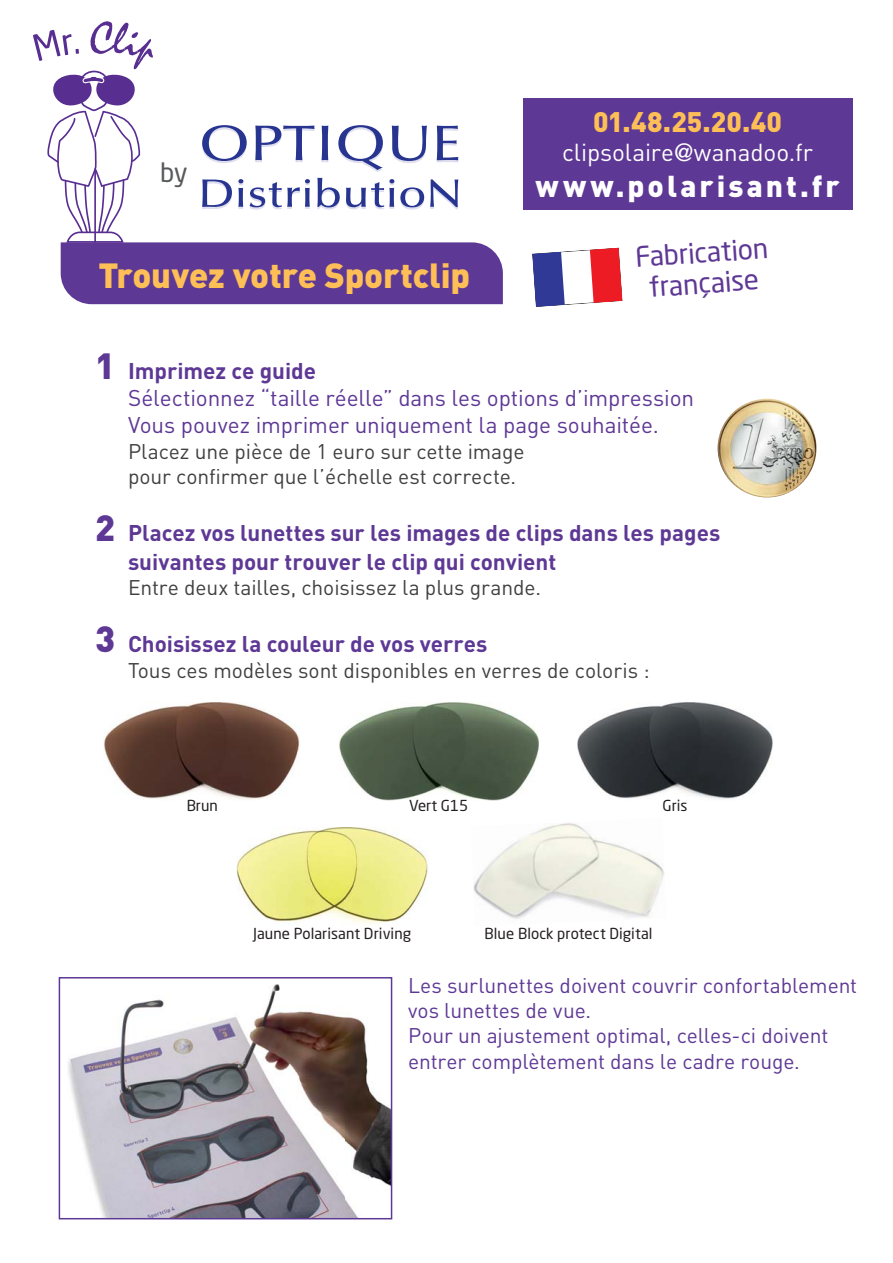
<style>
.page{position:relative;width:893px;height:1263px;background:#fff}
.page>*{position:absolute;margin:0;border:0;box-sizing:border-box;transform-origin:0 0}
.t1{font:900 34.5px "DIN Pro";letter-spacing:-.005em;color:#febf57}
.t2{font:900 29.85px "DIN Pro";letter-spacing:.1em;color:#fff}
.t3{font:900 28.05px "DIN Pro";color:#febf57}
.t4{font:27.6px/30.5px "Neo Sans Std";color:#5e3895;text-align:center}
.t5{font:26.25px "Neo Sans Std";color:#58595b}
.t6{font:24.3px "DIN Pro";letter-spacing:-.005em;color:#fff}
.t7{font:700 22.5px/28.8px "DIN Pro";color:#5e3895}
.t8{font:22.5px/27px "DIN Pro";letter-spacing:-.005em;color:#5e3895}
.t9{font:21px/25.2px "DIN Pro";letter-spacing:-.005em;color:#404041}
.t10{font:21px/25.2px "DIN Pro";letter-spacing:-.005em;color:#5e3895}
.t11{font:15px "Neo Sans Std";color:#231f20}
.s1{font-family:"Helvetica Neue";font-weight:500}
.s2{font-weight:900;font-size:36px}
.s3{font-weight:700}
</style>
<div class="page">
<div style="left:523px;top:98px;width:329px;height:112px;background:#5e3895"></div>
<img style="left:718px;top:399px;width:98px;height:98px;border-radius:50%">
<img style="left:473px;top:823px;width:192px;height:96px">
<img style="left:104px;top:703px;width:196px;height:97px">
<img style="left:577px;top:703px;width:196px;height:96px">
<img style="left:339px;top:703px;width:200px;height:97px">
<img style="left:236px;top:827px;width:192px;height:98px">
<svg style="left:33px;top:21px;width:470px;height:283px"></svg>
<svg style="left:532px;top:247px;width:91px;height:60px"></svg>
<img style="left:68px;top:984px;width:321px;height:232px">
<div style="left:59px;top:977px;width:333px;height:242px;border:2px solid #5e3895"></div>
<p class="t5" style="left:160px;top:160px;width:29px">by</p>
<h1 class="t1" style="left:99px;top:263px;width:373px">Trouvez votre Sportclip</h1>
<h3 class="t3" style="left:593px;top:112px;width:191px">01.48.25.20.40</h3>
<p class="t6" style="left:562px;top:144px;width:252px">clipsolaire<span class="s1">@</span>wanadoo.fr</p>
<h2 class="t2" style="left:535px;top:176px;width:306px">www.polarisant.fr</h2>
<h3 class="t4" style="left:635px;top:244px;width:134px;rotate:-4deg">Fabrication française</h3>
<p class="t8" style="left:128px;top:361px;width:568px;text-indent:-33px"><span class="s2">1</span> <span class="s3">Imprimez ce guide<br></span>Sélectionnez “taille réelle” dans les options d’impression<br>Vous pouvez imprimer uniquement la page souhaitée.</p>
<p class="t9" style="left:128px;top:441px;width:398px">Placez une pièce de 1 euro sur cette image pour confirmer que l’échelle est correcte.</p>
<p class="t7" style="left:128px;top:521px;width:594px;text-indent:-33px"><span class="s2">2</span> Placez vos lunettes sur les images de clips dans les pages suivantes pour trouver le clip qui convient</p>
<p class="t9" style="left:128px;top:578px;width:414px">Entre deux tailles, choisissez la plus grande.</p>
<p class="t7" style="left:95px;top:633px;width:394px"><span class="s2">3</span> Choisissez la couleur de vos verres</p>
<p class="t9" style="left:128px;top:660px;width:523px">Tous ces modèles sont disponibles en verres de coloris :</p>
<p class="t11" style="left:187px;top:798px;width:33px">Brun</p>
<p class="t11" style="left:662px;top:798px;width:27px">Gris</p>
<p class="t11" style="left:409px;top:798px;width:60px">Vert G15</p>
<p class="t11" style="left:253px;top:926px;width:159px">Jaune Polarisant Driving</p>
<p class="t11" style="left:485px;top:926px;width:169px">Blue Block protect Digital</p>
<p class="t10" style="left:408px;top:975px;width:450px">Les surlunettes doivent couvrir confortablement vos lunettes de vue.<br>Pour un ajustement optimal, celles-ci doivent entrer complètement dans le cadre rouge.</p>
</div>
